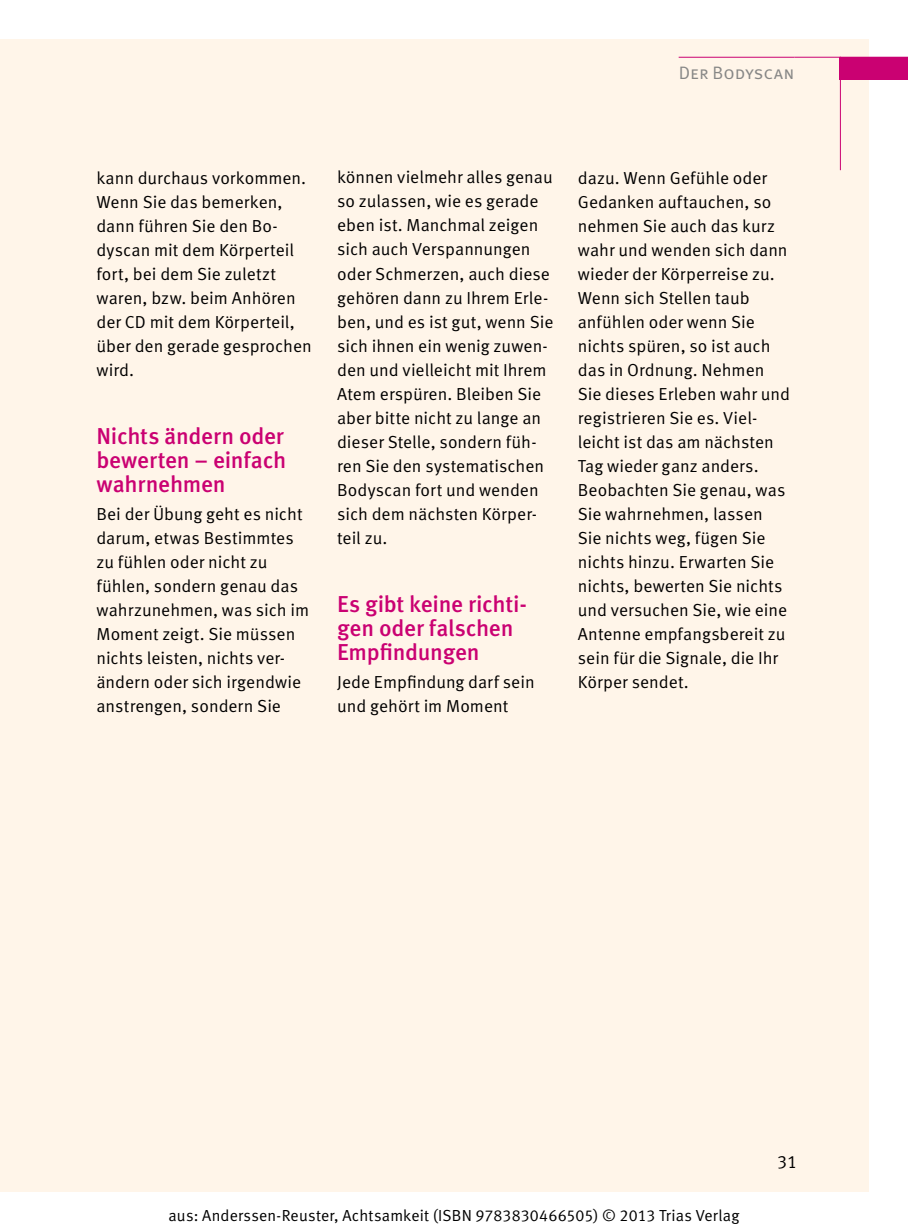
<style>
.page{position:relative;width:908px;height:1231px;background:#fff}
.page>*{position:absolute;margin:0;border:0;box-sizing:border-box;transform-origin:0 0}
.t1{font:500 23px/24px "Meta Pro";letter-spacing:-.01em;color:#ca0172;text-align:justify}
.t2{font:18px "Meta Pro";letter-spacing:.005em;color:#878786}
.t3{font:18px "Meta Pro";color:#000}
.t4{font:17.4px/24px "Meta Pro";color:#000}
.t5{font:16px "Meta Normal LF";letter-spacing:.01em;color:#000}
</style>
<div class="page">
<div style="left:0;top:40px;width:867px;height:1151px;background:#fff5e9"></div>
<div style="left:839px;top:57px;width:68px;height:22px;background:#ca0172"></div>
<hr style="left:839px;top:57px;width:1px;height:113px;background:#ca0172">
<hr style="left:794px;top:57px;width:113px;height:1px;background:#ca0172">
<hr style="left:678px;top:57px;width:116px;height:1px;background:#ca0172">
<p class="t2" style="left:678px;top:62px;width:117px">Der Bodyscan</p>
<p class="t4" style="left:96px;top:166px;width:217px">kann durchaus vorkommen.<br>Wenn Sie das bemerken, dann führen Sie den Bo&shy;dyscan mit dem Körperteil fort, bei dem Sie zuletzt waren, bzw. beim Anhören der CD mit dem Körperteil, über den gerade gesprochen wird.</p>
<h1 class="t1" style="left:96px;top:424px;width:191px">Nichts ändern oder bewerten – einfach wahrnehmen</h1>
<p class="t4" style="left:96px;top:502px;width:214px">Bei der Übung geht es nicht darum, etwas Bestimmtes zu fühlen oder nicht zu fühlen, sondern genau das wahrzunehmen, was sich im<br>Moment zeigt. Sie müssen nichts leisten, nichts ver&shy;ändern oder sich irgendwie anstrengen, sondern Sie</p>
<p class="t4" style="left:337px;top:166px;width:218px">können vielmehr alles genau so zulassen, wie es gerade eben ist. Manchmal zeigen sich auch Verspannungen oder Schmerzen, auch diese gehören dann zu Ihrem Erle&shy;ben, und es ist gut, wenn Sie sich ihnen ein wenig zuwen&shy;den und vielleicht mit Ihrem<br>Atem erspüren. Bleiben Sie aber bitte nicht zu lange an dieser Stelle, sondern füh&shy;ren Sie den systematischen<br>Bodyscan fort und wenden sich dem nächsten Körper&shy;teil zu.</p>
<h1 class="t1" style="left:337px;top:592px;width:191px;text-align:left">Es gibt keine richti&shy;gen oder falschen<br>Empfindungen</h1>
<p class="t4" style="left:337px;top:670px;width:199px">Jede Empfindung darf sein und gehört im Moment</p>
<p class="t4" style="left:577px;top:166px;width:214px">dazu. Wenn Gefühle oder<br>Gedanken auftauchen, so nehmen Sie auch das kurz wahr und wenden sich dann wieder der Körperreise zu.<br>Wenn sich Stellen taub anfühlen oder wenn Sie nichts spüren, so ist auch das in Ordnung. Nehmen<br>Sie dieses Erleben wahr und registrieren Sie es. Viel&shy;leicht ist das am nächsten<br>Tag wieder ganz anders.<br>Beobachten Sie genau, was<br>Sie wahrnehmen, lassen<br>Sie nichts weg, fügen Sie nichts hinzu. Erwarten Sie nichts, bewerten Sie nichts und versuchen Sie, wie eine<br>Antenne empfangsbereit zu sein für die Signale, die Ihr<br>Körper sendet.</p>
<p class="t3" style="left:776px;top:1150px;width:22px">31</p>
<p class="t5" style="left:168px;top:1205px;width:572px">aus: Anderssen-Reuster, Achtsamkeit (ISBN 9783830466505) © 2013 Trias Verlag</p>
</div>
